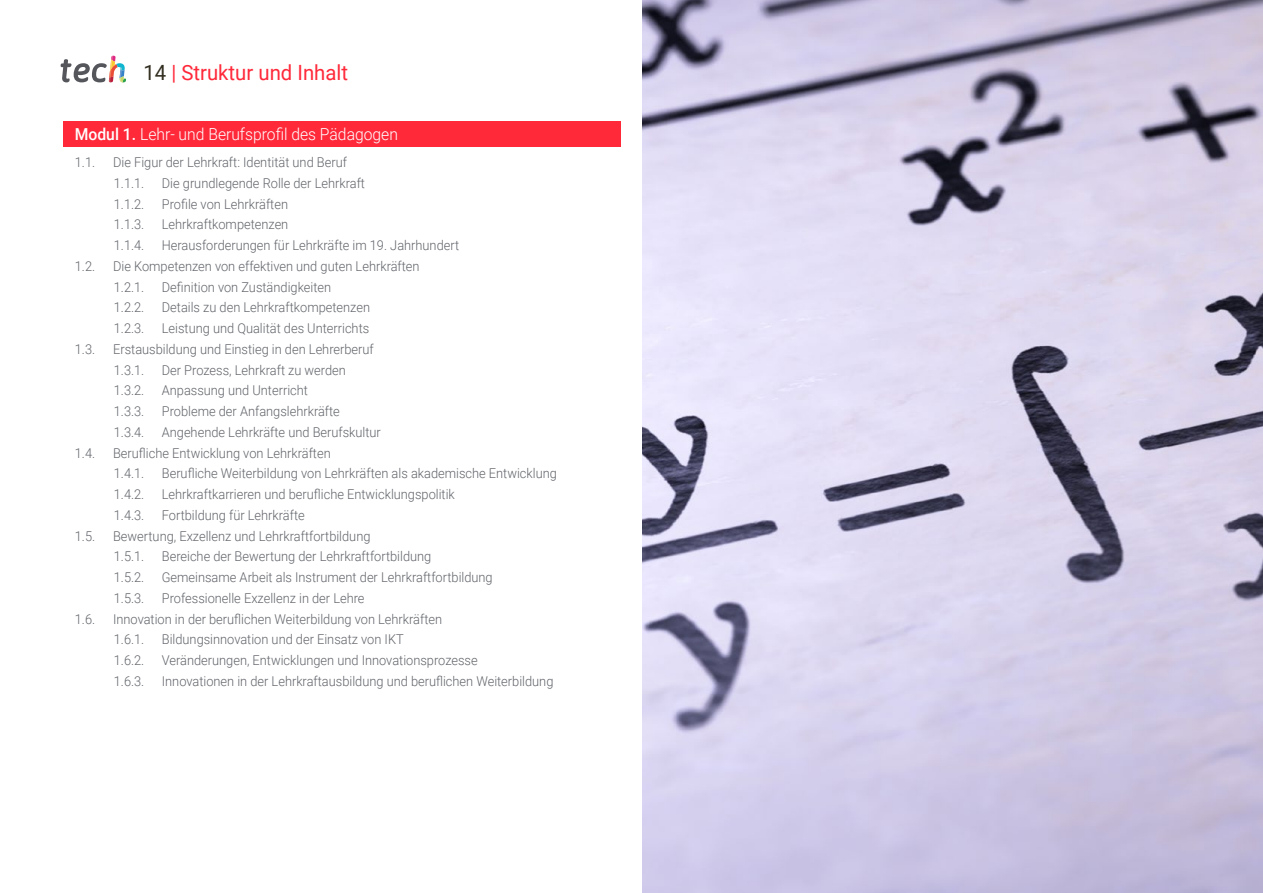
<style>
.page{position:relative;width:1263px;height:893px;background:#fff}
.page>*{position:absolute;margin:0;border:0;box-sizing:border-box;transform-origin:0 0}
.t1{font:21px "Roboto";color:#ff293a}
.t2{font:300 16.5px "Roboto";color:#fff;scale:.95 1}
.t3{font:300 13.5px/20.7px "Roboto";color:#61646a;scale:.95 1}
.s1{color:#312e20}
.s2{font-weight:500}
</style>
<div class="page">
<div style="left:64px;top:121px;width:557px;height:25px;background:#ff293a"></div>
<svg style="left:61px;top:56px;width:65px;height:27px"></svg>
<img style="left:642px;top:0;width:621px;height:893px">
<h1 class="t1" style="left:144px;top:57px;width:206px"><span class="s1">14</span> | Struktur und Inhalt</h1>
<p class="t2" style="left:75px;top:123px;width:342px"><span class="s2">Modul 1.</span> Lehr- und Berufsprofil des Pädagogen</p>
<p class="t3" style="left:75px;top:151px;width:23px">1.1.</p>
<p class="t3" style="left:113px;top:151px;width:248px">Die Figur der Lehrkraft: Identität und Beruf<br>1.1.1.</p>
<p class="t3" style="left:162px;top:172px;width:215px">Die grundlegende Rolle der Lehrkraft</p>
<p class="t3" style="left:114px;top:193px;width:34px">1.1.2.</p>
<p class="t3" style="left:162px;top:193px;width:134px">Profile von Lehrkräften</p>
<p class="t3" style="left:114px;top:214px;width:34px">1.1.3.</p>
<p class="t3" style="left:162px;top:214px;width:135px">Lehrkraftkompetenzen</p>
<p class="t3" style="left:114px;top:234px;width:34px">1.1.4.</p>
<p class="t3" style="left:162px;top:234px;width:314px">Herausforderungen für Lehrkräfte im 19. Jahrhundert</p>
<p class="t3" style="left:75px;top:255px;width:23px">1.2.</p>
<p class="t3" style="left:113px;top:255px;width:324px">Die Kompetenzen von effektiven und guten Lehrkräften<br>1.2.1.</p>
<p class="t3" style="left:162px;top:276px;width:180px">Definition von Zuständigkeiten</p>
<p class="t3" style="left:114px;top:297px;width:34px">1.2.2.</p>
<p class="t3" style="left:162px;top:297px;width:221px">Details zu den Lehrkraftkompetenzen</p>
<p class="t3" style="left:114px;top:317px;width:34px">1.2.3.</p>
<p class="t3" style="left:162px;top:317px;width:220px">Leistung und Qualität des Unterrichts</p>
<p class="t3" style="left:75px;top:338px;width:23px">1.3.</p>
<p class="t3" style="left:113px;top:338px;width:276px">Erstausbildung und Einstieg in den Lehrerberuf<br>1.3.1.</p>
<p class="t3" style="left:162px;top:359px;width:195px">Der Prozess, Lehrkraft zu werden</p>
<p class="t3" style="left:114px;top:380px;width:34px">1.3.2.</p>
<p class="t3" style="left:162px;top:380px;width:155px">Anpassung und Unterricht</p>
<p class="t3" style="left:114px;top:400px;width:34px">1.3.3.</p>
<p class="t3" style="left:162px;top:400px;width:189px">Probleme der Anfangslehrkräfte</p>
<p class="t3" style="left:114px;top:421px;width:34px">1.3.4.</p>
<p class="t3" style="left:162px;top:421px;width:232px">Angehende Lehrkräfte und Berufskultur</p>
<p class="t3" style="left:75px;top:442px;width:23px">1.4.</p>
<p class="t3" style="left:113px;top:442px;width:231px">Berufliche Entwicklung von Lehrkräften<br>1.4.1.</p>
<p class="t3" style="left:162px;top:463px;width:417px">Berufliche Weiterbildung von Lehrkräften als akademische Entwicklung</p>
<p class="t3" style="left:114px;top:483px;width:34px">1.4.2.</p>
<p class="t3" style="left:162px;top:483px;width:310px">Lehrkraftkarrieren und berufliche Entwicklungspolitik</p>
<p class="t3" style="left:114px;top:504px;width:34px">1.4.3.</p>
<p class="t3" style="left:162px;top:504px;width:152px">Fortbildung für Lehrkräfte</p>
<p class="t3" style="left:75px;top:525px;width:23px">1.5.</p>
<p class="t3" style="left:113px;top:525px;width:272px">Bewertung, Exzellenz und Lehrkraftfortbildung<br>1.5.1.</p>
<p class="t3" style="left:162px;top:546px;width:285px">Bereiche der Bewertung der Lehrkraftfortbildung</p>
<p class="t3" style="left:114px;top:566px;width:34px">1.5.2.</p>
<p class="t3" style="left:162px;top:566px;width:350px">Gemeinsame Arbeit als Instrument der Lehrkraftfortbildung</p>
<p class="t3" style="left:114px;top:587px;width:34px">1.5.3.</p>
<p class="t3" style="left:162px;top:587px;width:215px">Professionelle Exzellenz in der Lehre</p>
<p class="t3" style="left:75px;top:608px;width:23px">1.6.</p>
<p class="t3" style="left:113px;top:608px;width:348px">Innovation in der beruflichen Weiterbildung von Lehrkräften<br>1.6.1.</p>
<p class="t3" style="left:162px;top:629px;width:256px">Bildungsinnovation und der Einsatz von IKT</p>
<p class="t3" style="left:114px;top:649px;width:34px">1.6.2.</p>
<p class="t3" style="left:162px;top:649px;width:334px">Veränderungen, Entwicklungen und Innovationsprozesse</p>
<p class="t3" style="left:114px;top:670px;width:34px">1.6.3.</p>
<p class="t3" style="left:162px;top:670px;width:414px">Innovationen in der Lehrkraftausbildung und beruflichen Weiterbildung</p>
</div>
